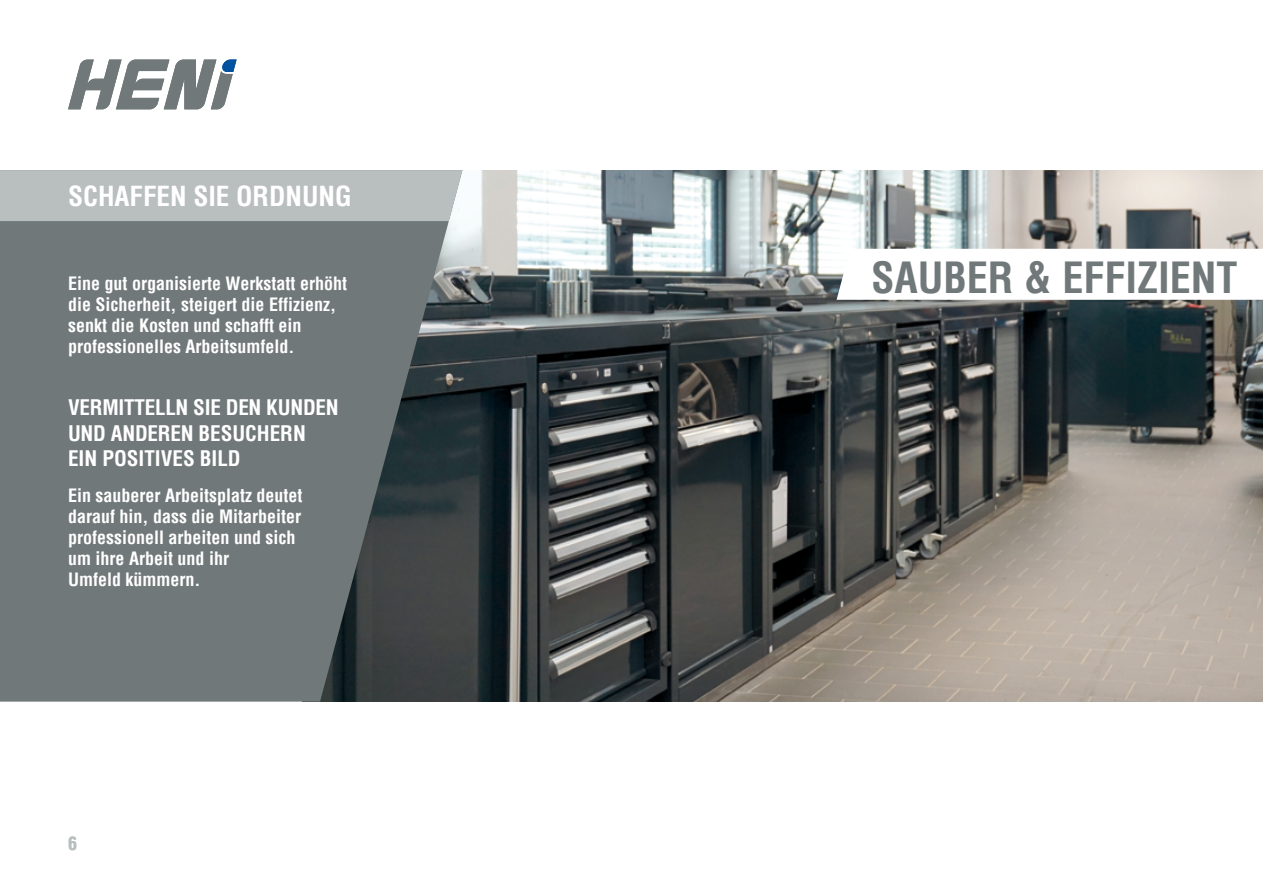
<style>
.page{position:relative;width:1263px;height:893px;background:#fff}
.page>*{position:absolute;margin:0;border:0;box-sizing:border-box;transform-origin:0 0}
.t1{font:700 condensed 42px "Helvetica";color:#717879}
.t2{font:700 condensed 27px "Helvetica";color:#fff}
.t3{font:700 condensed 21px/25.2px "Helvetica";letter-spacing:-.01em;color:#fff}
.t4{font:700 condensed 18px/21px "Helvetica";color:#fff}
.t5{font:700 condensed 18px "Helvetica";color:#b9bebf}
</style>
<div class="page">
<img style="left:462px;top:170px;width:801px;height:532px">
<svg style="left:0;top:221px;width:462px;height:481px;background:#686f70"></svg>
<div style="left:0;top:170px;width:462px;height:51px;background:#b9bebf"></div>
<svg style="left:68px;top:60px;width:169px;height:49px"></svg>
<svg style="left:836px;top:249px;width:427px;height:51px"></svg>
<h2 class="t2" style="left:68px;top:178px;width:285px">SCHAFFEN SIE ORDNUNG</h2>
<p class="t4" style="left:68px;top:272px;width:280px">Eine gut organisierte Werkstatt erhöht die Sicherheit, steigert die Effizienz, senkt die Kosten und schafft ein professionelles Arbeitsumfeld.</p>
<p class="t3" style="left:68px;top:395px;width:272px">VERMITTELLN SIE DEN KUNDEN<br>UND ANDEREN BESUCHERN<br>EIN POSITIVES BILD</p>
<p class="t4" style="left:68px;top:484px;width:236px">Ein sauberer Arbeitsplatz deutet darauf hin, dass die Mitarbeiter professionell arbeiten und sich um ihre Arbeit und ihr<br>Umfeld kümmern.</p>
<p class="t5" style="left:68px;top:832px;width:10px">6</p>
<h1 class="t1" style="left:871px;top:250px;width:368px">SAUBER &amp; EFFIZIENT</h1>
</div>
